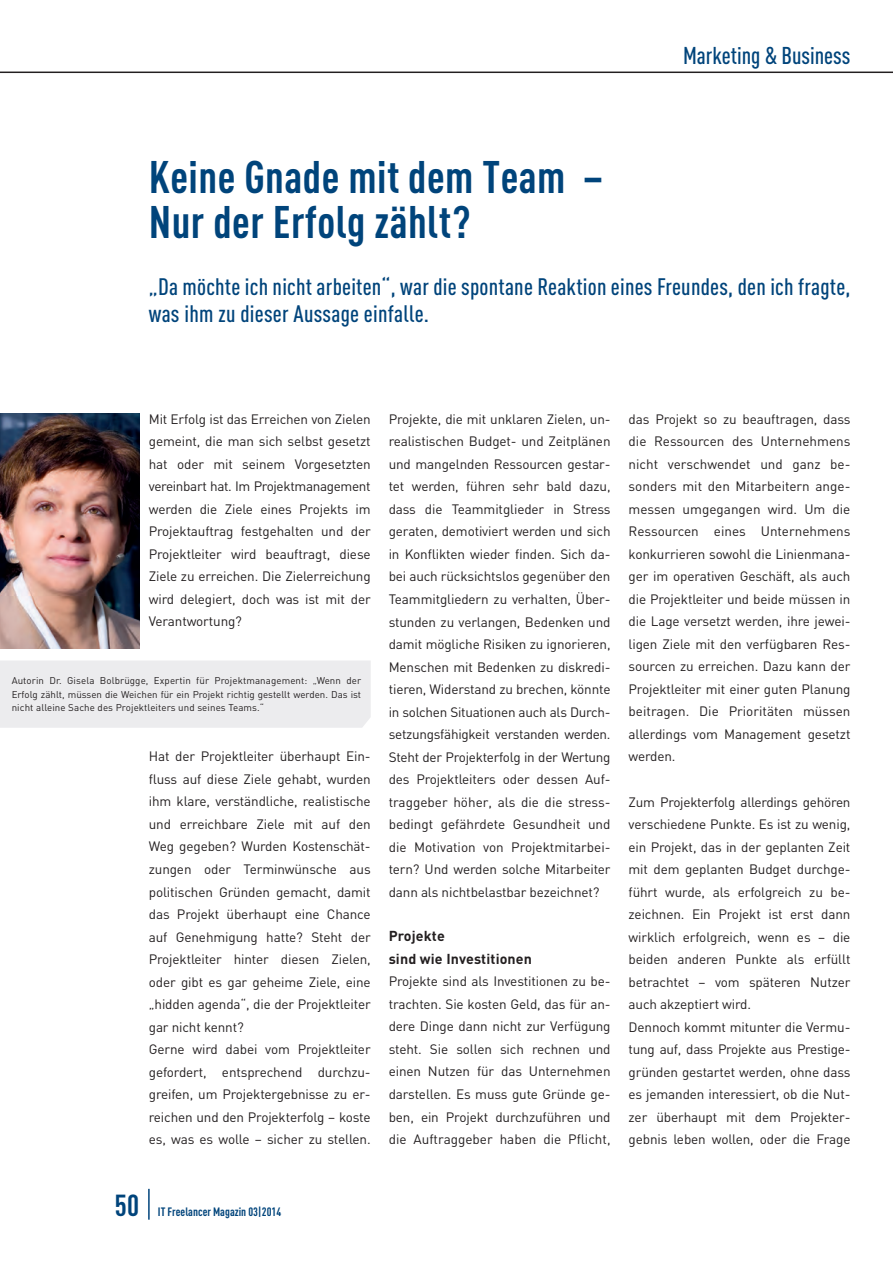
<style>
.page{position:relative;width:893px;height:1263px;background:#fff}
.page>*{position:absolute;margin:0;border:0;box-sizing:border-box;transform-origin:0 0}
.t1{font:700 45px/45px "DIN Cond";letter-spacing:.01em;color:#00447b}
.t2{font:700 30px "DIN Cond";color:#00447b}
.t3{font:500 24px "DIN Cond";color:#00447b}
.t4{font:500 23.55px/27px "DIN Cond";letter-spacing:.01em;color:#00447b}
.t5{font:700 14.25px/22.5px "DIN";letter-spacing:.01em;color:#231f20}
.t6{font:13.5px/22.5px "DIN";letter-spacing:-.01em;color:#231f20;text-align:justify}
.t7{font:700 12px "DIN Cond";color:#00447b}
.t8{font:9.75px/13.5px "DIN";letter-spacing:.01em;color:#231f20;text-align:justify}
</style>
<div class="page">
<hr style="left:0;top:72px;width:893px;height:1px;background:#231f20">
<hr style="left:148px;top:1189px;width:2px;height:31px;background:#00447b">
<div style="left:0;top:661px;width:371px;height:67px;background:#ececee"></div>
<img style="left:0;top:414px;width:140px;height:234px">
<h3 class="t3" style="left:683px;top:42px;width:169px">Marketing &amp; Business</h3>
<h1 class="t1" style="left:149px;top:153px;width:456px">Keine Gnade mit dem Team –<br>Nur der Erfolg zählt?</h1>
<h3 class="t4" style="left:149px;top:273px;width:703px">„Da möchte ich nicht arbeiten“, war die spontane Reaktion eines Freundes, den ich fragte, was ihm zu dieser Aussage einfalle.</h3>
<p class="t6" style="left:149px;top:407px;width:223px">Mit Erfolg ist das Erreichen von Zielen gemeint, die man sich selbst gesetzt hat oder mit seinem Vorgesetzten vereinbart hat. Im Projektmanagement werden die Ziele eines Projekts im Projektauftrag festgehalten und der Projektleiter wird beauftragt, diese Ziele zu erreichen. Die Zielerreichung wird delegiert, doch was ist mit der Verantwortung?</p>
<p class="t8" style="left:12px;top:674px;width:351px">Autorin Dr. Gisela Bolbrügge, Expertin für Projektmanagement: „Wenn der Erfolg zählt, müssen die Weichen für ein Projekt richtig gestellt werden. Das ist nicht alleine Sache des Projektleiters und seines Teams.“</p>
<p class="t6" style="left:149px;top:745px;width:223px;text-align:left">Hat der Projektleiter überhaupt Ein&shy;fluss auf diese Ziele gehabt, wurden ihm klare, verständliche, realistische und erreichbare Ziele mit auf den Weg gegeben? Wurden Kostenschät&shy;zungen oder Terminwünsche aus politischen Gründen gemacht, damit das Projekt überhaupt eine Chance auf Genehmigung hatte? Steht der Projektleiter hinter diesen Zielen, oder gibt es gar geheime Ziele, eine „hidden agenda“, die der Projektleiter gar nicht kennt?<br>Gerne wird dabei vom Projektleiter gefordert, entsprechend durchzu&shy;greifen, um Projektergebnisse zu er&shy;reichen und den Projekterfolg – koste es, was es wolle – sicher zu stellen.</p>
<p class="t6" style="left:389px;top:408px;width:223px">Projekte, die mit unklaren Zielen, un&shy;realistischen Budget- und Zeitplänen und mangelnden Ressourcen gestar&shy;tet werden, führen sehr bald dazu, dass die Teammitglieder in Stress geraten, demotiviert werden und sich in Konflikten wieder finden. Sich da&shy;bei auch rücksichtslos gegenüber den Teammitgliedern zu verhalten, Über&shy;stunden zu verlangen, Bedenken und damit mögliche Risiken zu ignorieren, Menschen mit Bedenken zu diskredi&shy;tieren, Widerstand zu brechen, könnte in solchen Situationen auch als Durch&shy;setzungsfähigkeit verstanden werden.<br>Steht der Projekterfolg in der Wertung des Projektleiters oder dessen Auf&shy;traggeber höher, als die die stress&shy;bedingt gefährdete Gesundheit und die Motivation von Projektmitarbei&shy;tern? Und werden solche Mitarbeiter dann als nichtbelastbar bezeichnet?</p>
<p class="t5" style="left:389px;top:924px;width:145px">Projekte<br>sind wie Investitionen</p>
<p class="t6" style="left:389px;top:970px;width:223px">Projekte sind als Investitionen zu be&shy;trachten. Sie kosten Geld, das für an&shy;dere Dinge dann nicht zur Verfügung steht. Sie sollen sich rechnen und einen Nutzen für das Unternehmen darstellen. Es muss gute Gründe ge&shy;ben, ein Projekt durchzuführen und die Auftraggeber haben die Pflicht,</p>
<p class="t6" style="left:629px;top:407px;width:223px">das Projekt so zu beauftragen, dass die Ressourcen des Unternehmens nicht verschwendet und ganz be&shy;sonders mit den Mitarbeitern ange&shy;messen umgegangen wird. Um die Ressourcen eines Unternehmens konkurrieren sowohl die Linienmana&shy;ger im operativen Geschäft, als auch die Projektleiter und beide müssen in die Lage versetzt werden, ihre jewei&shy;ligen Ziele mit den verfügbaren Res&shy;sourcen zu erreichen. Dazu kann der Projektleiter mit einer guten Planung beitragen. Die Prioritäten müssen allerdings vom Management gesetzt werden.</p>
<p class="t6" style="left:629px;top:790px;width:223px;text-align:left">Zum Projekterfolg allerdings gehören verschiedene Punkte. Es ist zu wenig, ein Projekt, das in der geplanten Zeit mit dem geplanten Budget durchge&shy;führt wurde, als erfolgreich zu be&shy;zeichnen. Ein Projekt ist erst dann wirklich erfolgreich, wenn es – die beiden anderen Punkte als erfüllt betrachtet – vom späteren Nutzer auch akzeptiert wird.<br>Dennoch kommt mitunter die Vermu&shy;tung auf, dass Projekte aus Prestige&shy;gründen gestartet werden, ohne dass es jemanden interessiert, ob die Nut&shy;zer überhaupt mit dem Projekter&shy;gebnis leben wollen, oder die Frage</p>
<h2 class="t2" style="left:115px;top:1187px;width:26px">50</h2>
<p class="t7" style="left:158px;top:1204px;width:125px">IT Freelancer Magazin 03|2014</p>
</div>
